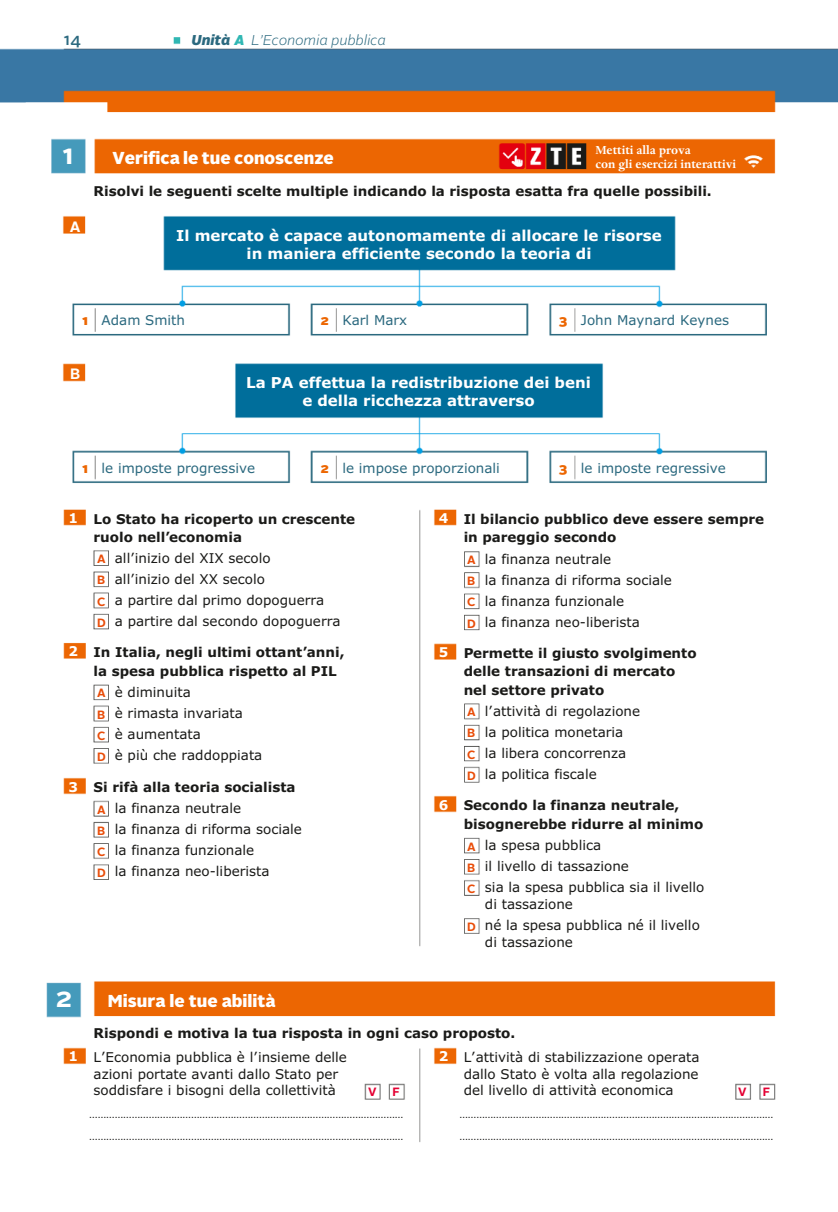
<style>
.page{position:relative;width:838px;height:1212px;background:#fff}
.page>*{position:absolute;margin:0;border:0;box-sizing:border-box;transform-origin:0 0}
.t1{font:700 27px "Alright Sans";color:#fff}
.t2{font:900 17.25px "Alright Sans";color:#fff}
.t3{font:500 16.5px "Alright Sans";color:#2b697f}
.t4{font:700 15px/18px "Verdana Pro";color:#fff;text-align:center}
.t5{font:700 15px "Alright Sans";color:#fff}
.t6{font:italic 300 14.25px "Alright Sans";color:#2b697f}
.t7{font:13.5px/21.1px "Verdana Pro";color:#1a1a18}
.t8{font:700 13.5px/18.9px "Verdana Pro";color:#1a1a18}
.t9{font:13.5px "Verdana Pro";color:#2b697f}
.t10{font:700 13.5px/14.2px "Dante MT Std";color:#fff}
.t11{font:700 12px "Alright Sans";color:#e40033}
.t12{font:10.5px/22.2px "Verdana Pro";color:#1a1a18}
.s1{font-weight:900}
.s2{font-weight:900;color:#30b7b3}
.s3{font-family:"Alright Sans";font-weight:900;color:#ec6602}
.s4{color:#fff}
.s5{font-family:"Alright Sans";font-weight:700;font-size:12px;color:#e94d09}
.s6{font-weight:700;color:#fff}
.s7{font-weight:700}
.s8{font-weight:400}
</style>
<div class="page">
<img style="left:0;top:37px;width:838px;height:1105px">
<p class="t3" style="left:64px;top:32px;width:19px">14</p>
<p class="t6" style="left:192px;top:34px;width:196px"><span class="s1">Unità</span> <span class="s2">A</span> L’Economia pubblica</p>
<h1 class="t1" style="left:63px;top:144px;width:12px">1</h1>
<p class="t2" style="left:112px;top:151px;width:223px">Verifica le tue conoscenze</p>
<p class="t10" style="left:595px;top:144px;width:142px">Mettiti alla prova<br>con gli esercizi interattivi</p>
<p class="t5" style="left:70px;top:220px;width:12px">A</p>
<p class="t8" style="left:94px;top:183px;width:620px">Risolvi le seguenti scelte multiple indicando la risposta esatta fra quelle possibili.</p>
<p class="t4" style="left:176px;top:228px;width:487px">Il mercato è capace autonomamente di allocare le risorse in maniera efficiente secondo la teoria di</p>
<p class="t9" style="left:82px;top:315px;width:104px"><span class="s3">1</span> Adam Smith</p>
<p class="t9" style="left:320px;top:315px;width:88px"><span class="s3">2</span> Karl Marx</p>
<p class="t9" style="left:559px;top:315px;width:172px"><span class="s3">3</span> John Maynard Keynes</p>
<p class="t5" style="left:70px;top:367px;width:12px">B</p>
<p class="t4" style="left:246px;top:375px;width:346px">La PA effettua la redistribuzione dei beni e della ricchezza attraverso</p>
<p class="t9" style="left:82px;top:462px;width:174px"><span class="s3">1</span> le imposte progressive</p>
<p class="t9" style="left:320px;top:462px;width:181px"><span class="s3">2</span> le impose proporzionali</p>
<p class="t9" style="left:559px;top:462px;width:168px"><span class="s3">3</span> le imposte regressive</p>
<p class="t8" style="left:94px;top:511px;width:263px;line-height:18px;text-indent:-25px"><span class="s4">1</span> Lo Stato ha ricoperto un crescente ruolo nell’economia</p>
<p class="t7" style="left:97px;top:548px;width:245px"><span class="s5">A</span> all’inizio del XIX secolo<br><span class="s5">B</span> all’inizio del XX secolo<br><span class="s5">C</span> a partire dal primo dopoguerra<br><span class="s5">D</span> a partire dal secondo dopoguerra</p>
<p class="t8" style="left:94px;top:643px;width:252px;text-indent:-25px"><span class="s4">2</span> In Italia, negli ultimi ottant’anni, la spesa pubblica rispetto al PIL</p>
<p class="t7" style="left:97px;top:682px;width:167px"><span class="s5">A</span> è diminuita<br><span class="s5">B</span> è rimasta invariata<br><span class="s5">C</span> è aumentata<br><span class="s5">D</span> è più che raddoppiata</p>
<p class="t7" style="left:97px;top:777px;width:206px;text-indent:-29px"><span class="s6">3</span> <span class="s7">Si rifà alla teoria socialista<br></span><span class="s5">A</span> la finanza neutrale<br><span class="s5">B</span> la finanza di riforma sociale<br><span class="s5">C</span> la finanza funzionale<br><span class="s5">D</span> la finanza neo-liberista</p>
<h1 class="t1" style="left:55px;top:987px;width:18px">2</h1>
<p class="t2" style="left:108px;top:993px;width:169px">Misura le tue abilità</p>
<p class="t8" style="left:463px;top:510px;width:302px;text-indent:-25px"><span class="s4">4</span> Il bilancio pubblico deve essere sempre in pareggio secondo</p>
<p class="t7" style="left:467px;top:549px;width:206px"><span class="s5">A</span> la finanza neutrale<br><span class="s5">B</span> la finanza di riforma sociale<br><span class="s5">C</span> la finanza funzionale<br><span class="s5">D</span> la finanza neo-liberista</p>
<p class="t8" style="left:463px;top:645px;width:234px;line-height:18.5px;text-indent:-25px"><span class="s4">5</span> Permette il giusto svolgimento delle transazioni di mercato nel settore privato</p>
<p class="t7" style="left:467px;top:701px;width:174px"><span class="s5">A</span> l’attività di regolazione<br><span class="s5">B</span> la politica monetaria<br><span class="s5">C</span> la libera concorrenza<br><span class="s5">D</span> la politica fiscale</p>
<p class="t8" style="left:463px;top:797px;width:241px;text-indent:-25px"><span class="s4">6</span> Secondo la finanza neutrale, bisognerebbe ridurre al minimo</p>
<p class="t7" style="left:467px;top:835px;width:238px"><span class="s5">A</span> la spesa pubblica<br><span class="s5">B</span> il livello di tassazione<br><span class="s5">C</span> sia la spesa pubblica sia il livello</p>
<p class="t7" style="left:467px;top:895px;width:234px;text-indent:18px">di tassazione<br><span class="s5">D</span> né la spesa pubblica né il livello</p>
<p class="t7" style="left:485px;top:933px;width:90px">di tassazione</p>
<p class="t8" style="left:69px;top:1023px;width:448px;line-height:23.2px;text-indent:25px">Rispondi e motiva la tua risposta in ogni caso proposto.<br><span class="s4">1</span> <span class="s8">L’Economia pubblica è l’insieme delle</span></p>
<p class="t7" style="left:94px;top:1066px;width:246px;line-height:16.8px">azioni portate avanti dallo Stato per soddisfare i bisogni della collettività</p>
<p class="t7" style="left:463px;top:1049px;width:237px;line-height:16.8px;text-align:justify;text-indent:-25px"><span class="s6">2</span> L’attività di stabilizzazione operata dallo Stato è volta alla regolazione del livello di attività economica</p>
<p class="t11" style="left:368px;top:1087px;width:10px">V</p>
<p class="t11" style="left:392px;top:1087px;width:9px">F</p>
<p class="t12" style="left:89px;top:1103px;width:316px">………………………………………………………………………………………………… …………………………………………………………………………………………………</p>
<p class="t11" style="left:738px;top:1087px;width:10px">V</p>
<p class="t11" style="left:762px;top:1087px;width:9px">F</p>
<p class="t12" style="left:459px;top:1103px;width:316px">………………………………………………………………………………………………… …………………………………………………………………………………………………</p>
</div>
